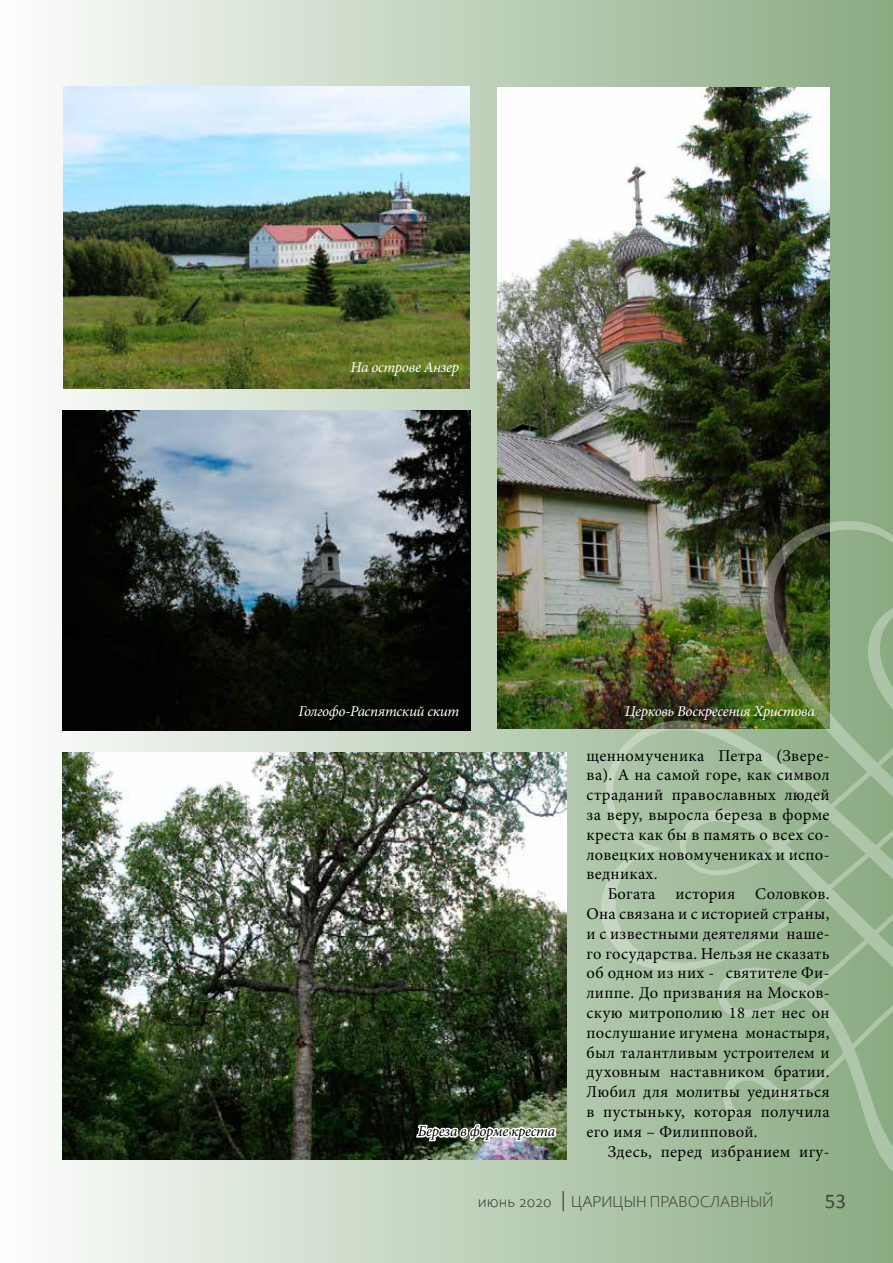
<style>
.page{position:relative;width:893px;height:1263px;background:#fff}
.page>*{position:absolute;margin:0;border:0;box-sizing:border-box;transform-origin:0 0}
.t1{font:21px "Calibri";color:#49453f}
.t2{font:16.5px/19.8px "Minion Pro";letter-spacing:.02em;color:#000;text-align:justify}
.t3{font:300 16.5px "Corbel";color:#49453f}
.t4{font:italic 15px "Minion Pro";letter-spacing:-.02em;color:#fff}
.t5{font:italic 15px "Minion Pro";letter-spacing:-.02em;color:#000}
</style>
<div class="page">
<div style="left:0;top:0;width:893px;height:1263px;background:linear-gradient(to right,#fbfbfb,#89ab82)"></div>
<img style="left:64px;top:86px;width:406px;height:303px">
<img style="left:62px;top:410px;width:409px;height:320px">
<img style="left:498px;top:87px;width:331px;height:642px">
<img style="left:62px;top:753px;width:504px;height:406px">
<img style="left:599px;top:519px;width:294px;height:665px">
<img style="left:414px;top:1092px;width:145px;height:51px">
<svg style="left:563px;top:1191px;width:1px;height:20px"></svg>
<p class="t4" style="left:351px;top:357px;width:110px">На острове Анзер</p>
<p class="t4" style="left:299px;top:701px;width:162px">Голгофо-Распятский скит</p>
<p class="t4" style="left:625px;top:701px;width:191px">Церковь Воскресения Христова</p>
<p class="t2" style="left:586px;top:745px;width:245px">щенномученика Петра (Звере&shy;ва). А на самой горе, как символ страданий православных людей за веру, выросла береза в форме креста как бы в память о всех со&shy;ловецких новомучениках и испо&shy;ведниках.</p>
<p class="t2" style="left:586px;top:884px;width:245px;text-indent:21px">Богата история Соловков.<br>Она связана и с историей страны, и с известными деятелями наше&shy;го государства. Нельзя не сказать об одном из них - святителе Фи&shy;липпе. До призвания на Москов&shy;скую митрополию 18 лет нес он послушание игумена монастыря, был талантливым устроителем и духовным наставником братии.<br>Любил для молитвы уединяться в пустыньку, которая получила его имя – Филипповой.</p>
<p class="t2" style="left:608px;top:1141px;width:223px">Здесь, перед избранием игу-</p>
<p class="t5" style="left:418px;top:1121px;width:139px">Береза в форме креста</p>
<p class="t3" style="left:478px;top:1191px;width:297px">июнь 2020 ЦАРИЦЫН ПРАВОСЛАВНЫЙ</p>
<p class="t1" style="left:825px;top:1188px;width:23px">53</p>
</div>
